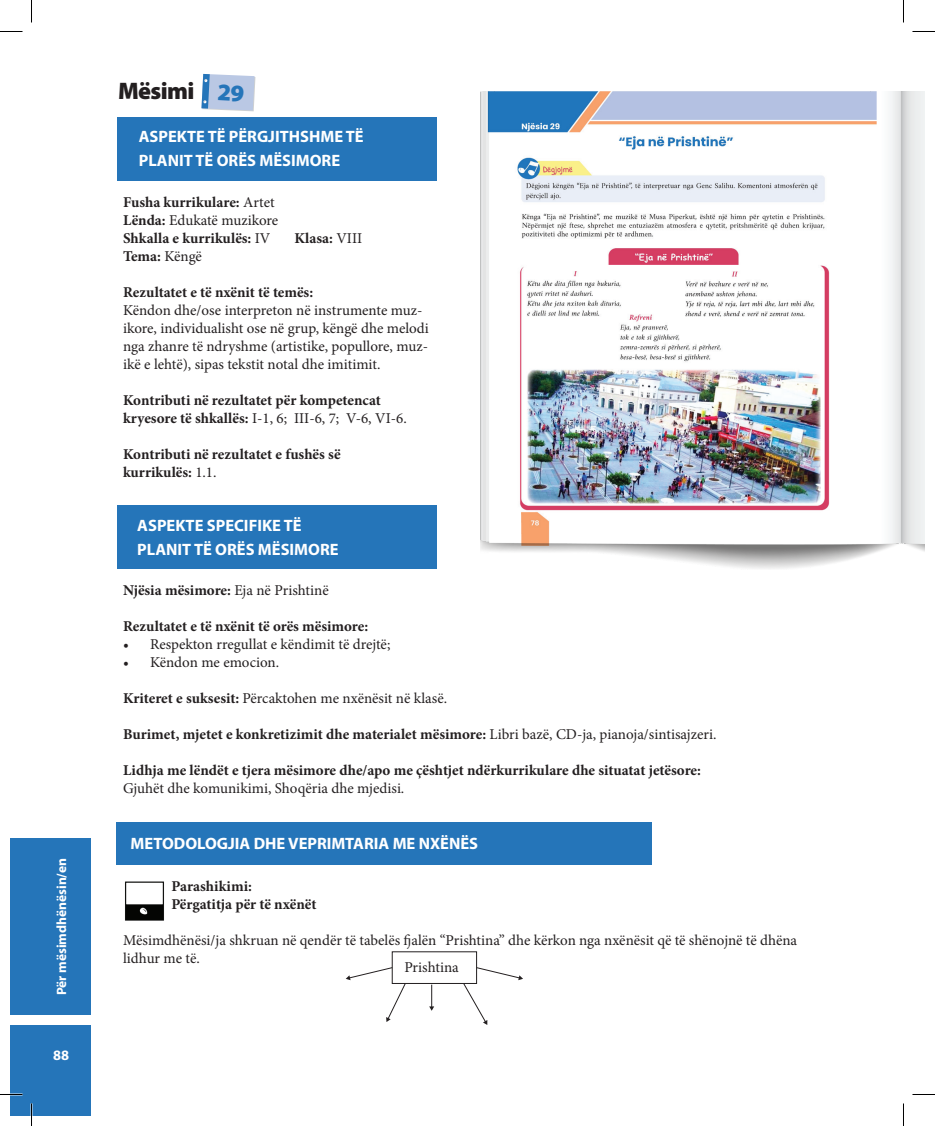
<style>
.page{position:relative;width:935px;height:1126px;background:#fff}
.page>*{position:absolute;margin:0;border:0;box-sizing:border-box;transform-origin:0 0}
.t1{font:900 24px "Myriad Pro";letter-spacing:-.025em;color:#231f20}
.t2{font:700 16.5px/24px "Myriad Pro";color:#fff}
.t3{font:700 15px/18px "Minion Pro";color:#231f20}
.t4{font:15px/18px "Minion Pro";color:#231f20}
.t5{font:700 14.4px "Myriad Pro";color:#fff}
.t6{font:700 13.5px "Myriad Pro";color:#fff}
.s1{font-weight:400}
.s2{font-weight:700}
</style>
<div class="page">
<img style="left:480px;top:91px;width:444px;height:478px">
<div style="left:10px;top:1025px;width:81px;height:91px;background:#2575b9"></div>
<div style="left:10px;top:838px;width:81px;height:177px;background:#2575b9"></div>
<div style="left:117px;top:117px;width:319px;height:63px;background:#2575b9"></div>
<img style="left:125px;top:881px;width:39px;height:40px">
<div style="left:117px;top:505px;width:319px;height:64px;background:#2575b9"></div>
<div style="left:117px;top:822px;width:535px;height:43px;background:#2575b9"></div>
<img style="left:488px;top:91px;width:388px;height:456px">
<svg style="left:346px;top:951px;width:177px;height:74px"></svg>
<svg style="left:0;top:31px;width:22px;height:1px"></svg>
<svg style="left:912px;top:31px;width:23px;height:1px"></svg>
<svg style="left:0;top:1094px;width:22px;height:1px"></svg>
<svg style="left:912px;top:1094px;width:23px;height:1px"></svg>
<svg style="left:31px;top:0;width:1px;height:22px"></svg>
<svg style="left:31px;top:1103px;width:1px;height:23px"></svg>
<svg style="left:903px;top:0;width:1px;height:22px"></svg>
<svg style="left:903px;top:1103px;width:1px;height:23px"></svg>
<svg style="left:201px;top:74px;width:54px;height:37px;background:#b0c3e0"></svg>
<p class="t6" style="left:53px;top:995px;width:139px;rotate:-90deg">Për mësimdhënësin/en</p>
<p class="t5" style="left:53px;top:1045px;width:17px">88</p>
<h1 class="t1" style="left:118px;top:75px;width:78px">Mësimi</h1>
<p class="t2" style="left:139px;top:124px;width:226px">ASPEKTE TË PËRGJITHSHME TË<br>PLANIT TË ORËS MËSIMORE</p>
<p class="t3" style="left:123px;top:193px;width:157px">Fusha kurrikulare: <span class="s1">Artet<br></span>Lënda: <span class="s1">Edukatë muzikore<br></span>Shkalla e kurrikulës: <span class="s1">IV</span></p>
<p class="t3" style="left:294px;top:229px;width:69px">Klasa: <span class="s1">VIII</span></p>
<p class="t3" style="left:123px;top:247px;width:80px">Tema: <span class="s1">Këngë</span></p>
<p class="t3" style="left:123px;top:283px;width:192px">Rezultatet e të nxënit të temës:</p>
<p class="t4" style="left:123px;top:301px;width:307px">Këndon dhe/ose interpreton në instrumente muz&shy;ikore, individualisht ose në grup, këngë dhe melodi nga zhanre të ndryshme (artistike, popullore, muz&shy;ikë e lehtë), sipas tekstit notal dhe imitimit.</p>
<p class="t3" style="left:123px;top:391px;width:285px">Kontributi në rezultatet për kompetencat kryesore të shkallës: <span class="s1">I-1, 6; III-6, 7; V-6, VI-6.</span></p>
<p class="t3" style="left:123px;top:445px;width:219px">Kontributi në rezultatet e fushës së kurrikulës: <span class="s1">1.1.</span></p>
<p class="t2" style="left:137px;top:512px;width:203px">ASPEKTE SPECIFIKE TË<br>PLANIT TË ORËS MËSIMORE</p>
<p class="t3" style="left:123px;top:581px;width:207px">Njësia mësimore: <span class="s1">Eja në Prishtinë</span></p>
<p class="t3" style="left:123px;top:617px;width:247px">Rezultatet e të nxënit të orës mësimore:</p>
<p class="t4" style="left:123px;top:635px;width:269px">• Respekton rregullat e këndimit të drejtë;</p>
<p class="t4" style="left:123px;top:653px;width:158px">• Këndon me emocion.</p>
<p class="t4" style="left:123px;top:689px;width:326px"><span class="s2">Kriteret e suksesit:</span> Përcaktohen me nxënësit në klasë.</p>
<p class="t3" style="left:123px;top:725px;width:595px">Burimet, mjetet e konkretizimit dhe materialet mësimore: <span class="s1">Libri bazë, CD-ja, pianoja/sintisajzeri.</span></p>
<p class="t3" style="left:123px;top:761px;width:579px">Lidhja me lëndët e tjera mësimore dhe/apo me çështjet ndërkurrikulare dhe situatat jetësore:</p>
<p class="t4" style="left:123px;top:779px;width:283px">Gjuhët dhe komunikimi, Shoqëria dhe mjedisi.</p>
<p class="t2" style="left:131px;top:831px;width:349px">METODOLOGJIA DHE VEPRIMTARIA ME NXËNËS</p>
<p class="t3" style="left:171px;top:877px;width:147px">Parashikimi:<br>Përgatitja për të nxënët</p>
<p class="t4" style="left:123px;top:931px;width:675px">Mësimdhënësi/ja shkruan në qendër të tabelës fjalën “Prishtina” dhe kërkon nga nxënësit që të shënojnë të dhëna lidhur me të.</p>
<p class="t4" style="left:404px;top:958px;width:56px">Prishtina</p>
</div>
